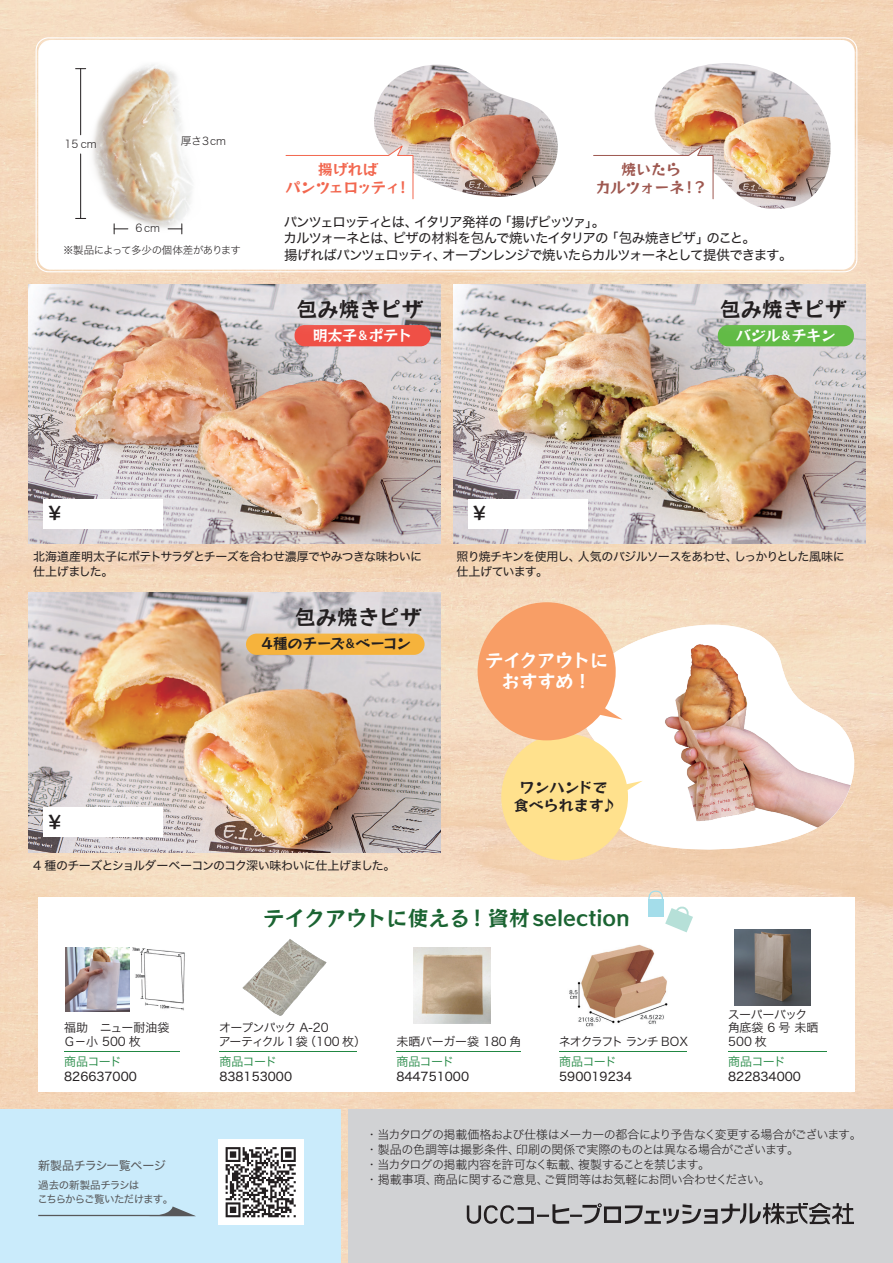
<style>
.page{position:relative;width:893px;height:1263px;background:#fff}
.page>*{position:absolute;margin:0;border:0;box-sizing:border-box;transform-origin:0 0}
.t1{font:21px "Rockn Roll One";color:#1b6432}
.t2{font:21px "Rockn Roll One";color:#231f20}
.t3{font:18px/21px "Rockn Roll One";color:#fff;text-align:center}
.t4{font:18px "Rockn Roll One";color:#231f20}
.t5{font:15px "Rockn Roll One";letter-spacing:-.025em;color:#fff}
.t6{font:15px/18px "Rockn Roll One";letter-spacing:-.01em;color:#f2674f;text-align:center}
.t7{font:15px/18px "Rockn Roll One";letter-spacing:-.01em;color:#231f20;text-align:center}
.t8{font:15px/18px "Rockn Roll One";color:#9e5850;text-align:center}
.t9{font:15px "Rockn Roll One";letter-spacing:-.055em;color:#231f20}
.t10{font:13.5px/16.5px "Hira Kaku Std W4";letter-spacing:-.075em;color:#231f20}
.t11{font:12px/15px "Hira Kaku Std W2";letter-spacing:-.045em;color:#231f20}
.t12{font:12px "Hira Kaku Std W4";color:#231f20}
.t13{font:12px/15px "Hira Kaku Std W4";letter-spacing:-.07em;color:#231f20}
.t14{font:12px/15px "Hira Kaku Std W4";letter-spacing:-.035em;color:#231f20}
.t15{font:12px "Hira Kaku Std W4";letter-spacing:-.055em;color:#231f20}
.t16{font:12px "Hira Kaku Std W3";letter-spacing:-.055em;color:#218742}
.t17{font:12px/13.5px "Hira Kaku Std W3";letter-spacing:-.075em;color:#231f20}
.t18{font:12px/13.5px "Hira Kaku Std W3";letter-spacing:-.025em;color:#231f20}
.t19{font:12px/13.5px "Hira Kaku Std W3";color:#231f20}
.t20{font:12px "Hira Kaku Std W3";letter-spacing:-.105em;color:#231f20}
.t21{font:12px "Hira Kaku Std W4";letter-spacing:-.025em;color:#57585a}
.t22{font:12px "Hira Kaku Std W3";letter-spacing:-.005em;color:#231f20}
.t23{font:10.95px "Hira Kaku Std W2";color:#231f20}
.t24{font:10.5px "Hira Kaku Std W2";letter-spacing:-.05em;color:#231f20}
.t25{font:10.5px "Hira Kaku Std W4";letter-spacing:-.07em;color:#57585a}
.t26{font:10.5px "Hira Kaku Std W4";letter-spacing:-.03em;color:#57585a}
.s1{font-size:12px}
</style>
<div class="page">
<img style="left:0;top:0;width:893px;height:1263px">
<div style="left:349px;top:1110px;width:544px;height:153px;background:#d1d2d4"></div>
<div style="left:0;top:1110px;width:340px;height:153px;background:#caebfb"></div>
<svg style="left:467px;top:1203px;width:387px;height:21px"></svg>
<svg style="left:38px;top:1206px;width:158px;height:10px"></svg>
<div style="left:218px;top:1140px;width:85px;height:85px;background:#fff"></div>
<svg style="left:226px;top:1147px;width:70px;height:70px"></svg>
<img style="left:28px;top:593px;width:413px;height:259px">
<div style="left:43px;top:807px;width:120px;height:30px;background:#fff"></div>
<div style="left:246px;top:634px;width:179px;height:21px;background:#f6b33c;border-radius:11px"></div>
<img style="left:269px;top:581px;width:178px;height:74px">
<img style="left:453px;top:284px;width:413px;height:260px">
<div style="left:468px;top:499px;width:119px;height:30px;background:#fff"></div>
<img style="left:694px;top:273px;width:178px;height:74px">
<img style="left:28px;top:284px;width:413px;height:260px">
<div style="left:43px;top:499px;width:120px;height:30px;background:#fff"></div>
<img style="left:271px;top:273px;width:178px;height:74px">
<div style="left:38px;top:40px;width:817px;height:230px;background:#fff;border-radius:12px"></div>
<div style="left:36px;top:37px;width:821px;height:235px;border:1px solid #fff;border-radius:13px"></div>
<img style="left:93px;top:64px;width:99px;height:169px">
<hr style="left:80px;top:154px;width:1px;height:64px;background:#231f20">
<hr style="left:80px;top:69px;width:1px;height:66px;background:#231f20">
<svg style="left:114px;top:224px;width:14px;height:10px"></svg>
<svg style="left:168px;top:224px;width:14px;height:10px"></svg>
<img style="left:654px;top:63px;width:177px;height:146px">
<img style="left:374px;top:65px;width:184px;height:132px">
<svg style="left:285px;top:144px;width:129px;height:56px"></svg>
<svg style="left:593px;top:144px;width:121px;height:59px"></svg>
<div style="left:38px;top:897px;width:817px;height:195px;background:#fff"></div>
<hr style="left:396px;top:1051px;width:124px;height:1px;background:#218742">
<img style="left:414px;top:947px;width:76px;height:76px">
<img style="left:132px;top:947px;width:53px;height:64px">
<img style="left:65px;top:947px;width:65px;height:64px">
<hr style="left:64px;top:1051px;width:115px;height:1px;background:#218742">
<img style="left:242px;top:939px;width:85px;height:77px">
<hr style="left:219px;top:1051px;width:138px;height:1px;background:#218742">
<img style="left:734px;top:929px;width:77px;height:76px">
<hr style="left:728px;top:1051px;width:99px;height:1px;background:#218742">
<img style="left:569px;top:944px;width:99px;height:83px">
<hr style="left:559px;top:1051px;width:128px;height:1px;background:#218742">
<svg style="left:648px;top:890px;width:45px;height:42px"></svg>
<div style="left:643px;top:616px;width:226px;height:9px;background:#f5dabe"></div>
<img style="left:643px;top:625px;width:226px;height:228px">
<svg style="left:478px;top:602px;width:165px;height:258px;background:#f9ca97"></svg>
<p class="t23" style="left:65px;top:136px;width:34px">15 cm</p>
<p class="t23" style="left:181px;top:133px;width:47px">厚さ３cm</p>
<p class="t23" style="left:136px;top:219px;width:26px">6cm</p>
<p class="t24" style="left:63px;top:242px;width:179px">※製品によって多少の個体差があります</p>
<p class="t6" style="left:285px;top:160px;width:127px">揚げれば<br>パンツェロッティ！</p>
<p class="t8" style="left:595px;top:160px;width:113px">焼いたら<br>カルツォーネ！？</p>
<p class="t10" style="left:284px;top:213px;width:511px">パンツェロッティとは、イタリア発祥の「揚げピッツァ」。<br>カルツォーネとは、ピザの材料を包んで焼いたイタリアの「包み焼きピザ」のこと。<br>揚げればパンツェロッティ、オーブンレンジで焼いたらカルツォーネとして提供できます。</p>
<h1 class="t2" style="left:296px;top:295px;width:127px">包み焼きピザ</h1>
<p class="t5" style="left:313px;top:325px;width:101px">明太子<span class="s1">＆</span>ポテト</p>
<h1 class="t2" style="left:720px;top:295px;width:127px">包み焼きピザ</h1>
<p class="t5" style="left:736px;top:325px;width:101px">バジル<span class="s1">＆</span>チキン</p>
<h2 class="t4" style="left:46px;top:501px;width:19px">￥</h2>
<h2 class="t4" style="left:470px;top:501px;width:19px">￥</h2>
<p class="t14" style="left:33px;top:549px;width:390px">北海道産明太子にポテトサラダとチーズを合わせ濃厚でやみつきな味わいに仕上げました。</p>
<h1 class="t2" style="left:295px;top:603px;width:127px">包み焼きピザ</h1>
<p class="t9" style="left:259px;top:634px;width:153px">４種のチーズ<span class="s1">＆</span>ベーコン</p>
<p class="t13" style="left:457px;top:549px;width:390px">照り焼チキンを使用し、人気のバジルソースをあわせ、しっかりとした風味に仕上げています。</p>
<h2 class="t3" style="left:485px;top:649px;width:125px">テイクアウトにおすすめ！</h2>
<h2 class="t4" style="left:46px;top:810px;width:19px">￥</h2>
<p class="t15" style="left:33px;top:856px;width:364px">4 種のチーズとショルダーベーコンのコク深い味わいに仕上げました。</p>
<p class="t7" style="left:514px;top:778px;width:104px">ワンハンドで食べられます♪</p>
<p class="t19" style="left:63px;top:1021px;width:107px">福助　ニュー耐油袋<br>Ｇ－小 500 枚</p>
<p class="t12" style="left:64px;top:1067px;width:74px">826637000</p>
<p class="t16" style="left:64px;top:1052px;width:59px">商品コード</p>
<p class="t21" style="left:38px;top:1156px;width:129px">新製品チラシ一覧ページ</p>
<p class="t26" style="left:38px;top:1177px;width:103px">過去の新製品チラシは</p>
<p class="t25" style="left:37px;top:1191px;width:137px">こちらからご覧いただけます。</p>
<h1 class="t1" style="left:263px;top:904px;width:368px">テイクアウトに使える！資材selection</h1>
<p class="t18" style="left:728px;top:1007px;width:92px">スーパーバック角底袋 6 号 未晒<br>500 枚</p>
<p class="t12" style="left:728px;top:1067px;width:74px">822834000</p>
<p class="t17" style="left:219px;top:1021px;width:149px">オープンパック A-20<br>アーティクル 1袋（100 枚）</p>
<p class="t16" style="left:219px;top:1052px;width:59px">商品コード</p>
<p class="t16" style="left:728px;top:1052px;width:59px">商品コード</p>
<p class="t22" style="left:396px;top:1032px;width:127px">未晒バーガー袋 180 角</p>
<p class="t12" style="left:396px;top:1067px;width:74px">844751000</p>
<p class="t20" style="left:559px;top:1032px;width:131px">ネオクラフト ランチ BOX</p>
<p class="t12" style="left:559px;top:1067px;width:74px">590019234</p>
<p class="t16" style="left:559px;top:1052px;width:59px">商品コード</p>
<p class="t16" style="left:396px;top:1052px;width:59px">商品コード</p>
<p class="t12" style="left:219px;top:1067px;width:74px">838153000</p>
<p class="t11" style="left:366px;top:1126px;width:497px">・当カタログの掲載価格および仕様はメーカーの都合により予告なく変更する場合がございます。・製品の色調等は撮影条件、印刷の関係で実際のものとは異なる場合がございます。<br>・当カタログの掲載内容を許可なく転載、複製することを禁じます。</p>
<p class="t11" style="left:366px;top:1171px;width:406px">・掲載事項、商品に関するご意見、ご質問等はお気軽にお問い合わせください。</p>
</div>
